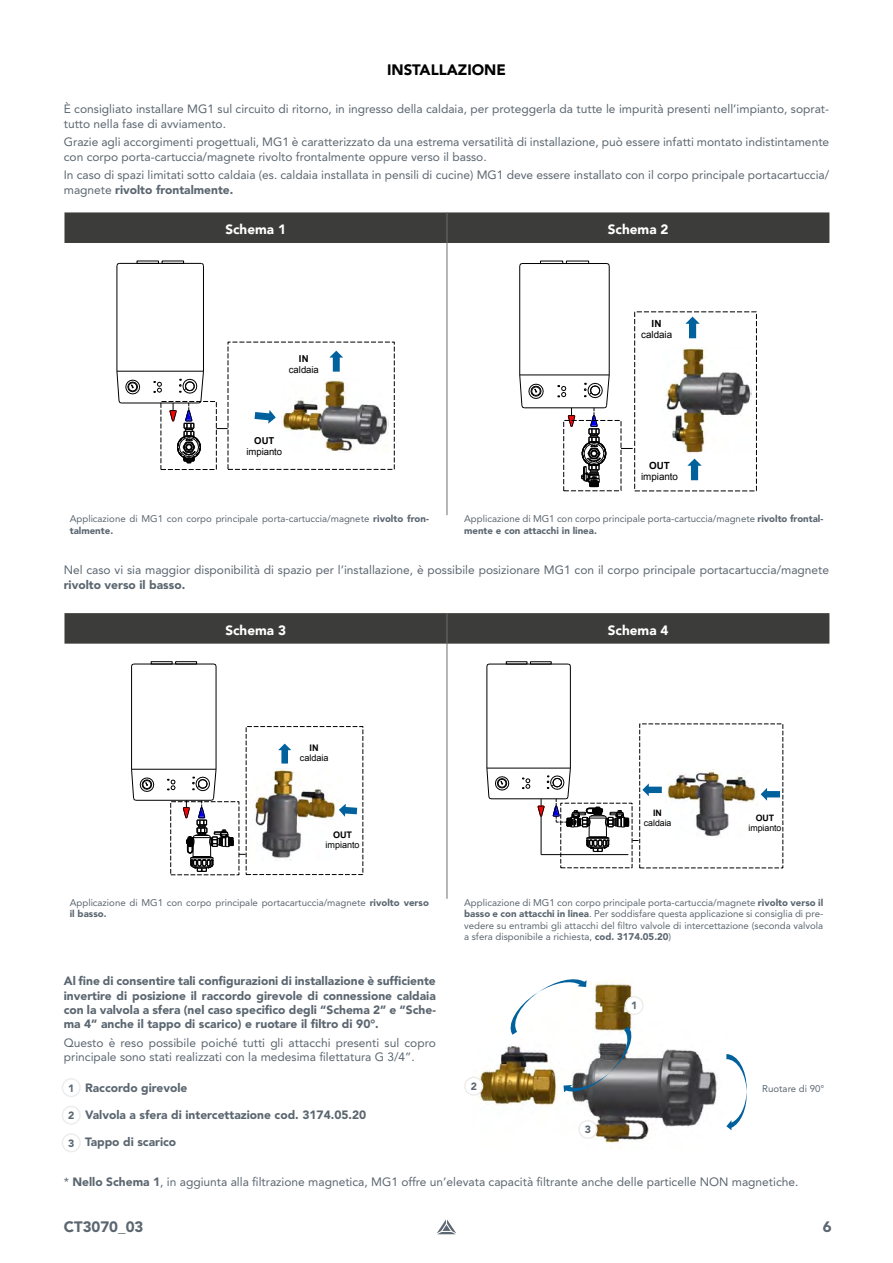
<style>
.page{position:relative;width:893px;height:1263px;background:#fff}
.page>*{position:absolute;margin:0;border:0;box-sizing:border-box;transform-origin:0 0}
.t1{font:900 15px "Avenir LT Pro";color:#000}
.t2{font:900 15px "Avenir LT Pro";color:#5b6670}
.t3{font:900 13.5px "Avenir";color:#fff}
.t4{font:12px/14.4px "Avenir LT Pro";color:#5b6670}
.t5{font:900 12px/14.4px "Avenir LT Pro";color:#5b6670;text-align:justify}
.t6{font:900 10.5px "Avenir LT Pro";color:#5b6670}
.t7{font:9.9px "Arial";color:#000}
.t8{font:700 9.9px "Arial";color:#000}
.t9{font:9.6px/11.6px "Avenir LT Pro";color:#5b6670}
.t10{font:9.45px "Arial";color:#000}
.t11{font:700 9.45px "Arial";color:#000}
.t12{font:9px "Arial";color:#000}
.t13{font:700 9px "Arial";color:#000}
.t14{font:8.85px "Arial";color:#000}
.t15{font:700 8.85px "Arial";color:#000}
.s1{font-weight:900}
</style>
<div class="page">
<svg style="left:437px;top:1219px;width:19px;height:15px"></svg>
<div style="left:64px;top:212px;width:765px;height:31px;background:#3c3c3b"></div>
<hr style="left:447px;top:212px;width:1px;height:31px;background:#706f6f">
<hr style="left:447px;top:243px;width:1px;height:272px;background:#706f6f">
<hr style="left:119px;top:263px;width:82px;height:1px;background:#000">
<hr style="left:203px;top:266px;width:1px;height:105px;background:#000">
<hr style="left:117px;top:371px;width:86px;height:1px;background:#000">
<hr style="left:117px;top:266px;width:1px;height:105px;background:#000">
<hr style="left:121px;top:403px;width:78px;height:1px;background:#000">
<svg style="left:117px;top:371px;width:23px;height:32px"></svg>
<svg style="left:154px;top:381px;width:8px;height:11px"></svg>
<svg style="left:170px;top:371px;width:34px;height:93px"></svg>
<svg style="left:329px;top:351px;width:14px;height:21px"></svg>
<div style="left:228px;top:342px;width:167px;height:128px;border:1px dashed #000"></div>
<div style="left:161px;top:401px;width:56px;height:69px;border:1px dashed #000"></div>
<img style="left:281px;top:380px;width:107px;height:73px">
<svg style="left:255px;top:410px;width:21px;height:14px"></svg>
<hr style="left:522px;top:263px;width:85px;height:1px;background:#000">
<hr style="left:609px;top:266px;width:1px;height:109px;background:#000">
<hr style="left:520px;top:375px;width:89px;height:1px;background:#000">
<hr style="left:519px;top:266px;width:1px;height:109px;background:#000">
<hr style="left:524px;top:408px;width:80px;height:1px;background:#000">
<svg style="left:520px;top:375px;width:23px;height:33px"></svg>
<svg style="left:558px;top:385px;width:8px;height:12px"></svg>
<div style="left:540px;top:261px;width:23px;height:3px;border:1px solid #000"></div>
<div style="left:566px;top:261px;width:23px;height:3px;border:1px solid #000"></div>
<svg style="left:568px;top:408px;width:7px;height:19px"></svg>
<svg style="left:581px;top:375px;width:28px;height:112px"></svg>
<svg style="left:685px;top:317px;width:15px;height:21px"></svg>
<div style="left:634px;top:311px;width:123px;height:180px;border:1px dashed #000"></div>
<svg style="left:687px;top:459px;width:15px;height:21px"></svg>
<svg style="left:621px;top:448px;width:12px;height:1px"></svg>
<div style="left:563px;top:420px;width:58px;height:71px;border:1px dashed #000"></div>
<img style="left:662px;top:347px;width:89px;height:106px">
<div style="left:64px;top:613px;width:765px;height:31px;background:#3c3c3b"></div>
<hr style="left:447px;top:613px;width:1px;height:31px;background:#706f6f">
<hr style="left:447px;top:644px;width:1px;height:255px;background:#706f6f">
<hr style="left:134px;top:664px;width:80px;height:1px;background:#000">
<hr style="left:216px;top:666px;width:1px;height:103px;background:#000">
<hr style="left:132px;top:769px;width:84px;height:1px;background:#000">
<hr style="left:131px;top:666px;width:1px;height:103px;background:#000">
<hr style="left:136px;top:800px;width:75px;height:1px;background:#000">
<svg style="left:131px;top:769px;width:23px;height:31px"></svg>
<svg style="left:168px;top:779px;width:7px;height:11px"></svg>
<svg style="left:278px;top:743px;width:13px;height:20px"></svg>
<svg style="left:183px;top:769px;width:63px;height:103px"></svg>
<div style="left:170px;top:801px;width:69px;height:74px;border:1px dashed #000"></div>
<img style="left:255px;top:768px;width:84px;height:92px">
<svg style="left:339px;top:804px;width:18px;height:13px"></svg>
<hr style="left:489px;top:664px;width:79px;height:1px;background:#000">
<hr style="left:570px;top:666px;width:1px;height:102px;background:#000">
<hr style="left:487px;top:768px;width:83px;height:1px;background:#000">
<hr style="left:487px;top:666px;width:1px;height:102px;background:#000">
<hr style="left:491px;top:798px;width:75px;height:1px;background:#000">
<svg style="left:487px;top:768px;width:22px;height:31px"></svg>
<svg style="left:522px;top:778px;width:8px;height:11px"></svg>
<hr style="left:541px;top:816px;width:1px;height:39px;background:#000">
<hr style="left:541px;top:854px;width:87px;height:1px;background:#000">
<svg style="left:761px;top:788px;width:19px;height:13px"></svg>
<svg style="left:538px;top:768px;width:124px;height:84px"></svg>
<img style="left:666px;top:771px;width:92px;height:66px">
<img style="left:479px;top:999px;width:238px;height:144px">
<svg style="left:726px;top:1054px;width:21px;height:76px"></svg>
<img style="left:506px;top:979px;width:130px;height:115px">
<div style="left:62px;top:1078px;width:19px;height:19px;border:2px solid #ededed;border-radius:50%"></div>
<div style="left:62px;top:1106px;width:19px;height:19px;border:2px solid #ededed;border-radius:50%"></div>
<div style="left:465px;top:1077px;width:17px;height:18px;background:#fff;border-radius:50%"></div>
<div style="left:464px;top:1076px;width:19px;height:20px;border:2px solid #ededed;border-radius:50%"></div>
<div style="left:62px;top:1133px;width:19px;height:19px;border:2px solid #ededed;border-radius:50%"></div>
<div style="left:625px;top:997px;width:18px;height:17px;background:#fff;border-radius:50%"></div>
<div style="left:625px;top:996px;width:19px;height:19px;border:2px solid #ededed;border-radius:50%"></div>
<div style="left:579px;top:1120px;width:18px;height:18px;background:#fff;border-radius:50%"></div>
<div style="left:578px;top:1120px;width:19px;height:19px;border:2px solid #ededed;border-radius:50%"></div>
<p class="t1" style="left:387px;top:61px;width:120px">INSTALLAZIONE</p>
<p class="t4" style="left:64px;top:102px;width:767px">È consigliato installare MG1 sul circuito di ritorno, in ingresso della caldaia, per proteggerla da tutte le impurità presenti nell’impianto, soprat&shy;tutto nella fase di avviamento.</p>
<p class="t4" style="left:64px;top:135px;width:767px">Grazie agli accorgimenti progettuali, MG1 è caratterizzato da una estrema versatilità di installazione, può essere infatti montato indistintamente con corpo porta-cartuccia/magnete rivolto frontalmente oppure verso il basso.</p>
<p class="t4" style="left:64px;top:168px;width:767px">In caso di spazi limitati sotto caldaia (es. caldaia installata in pensili di cucine) MG1 deve essere installato con il corpo principale portacartuccia/ magnete <span class="s1">rivolto frontalmente.</span></p>
<p class="t3" style="left:225px;top:218px;width:62px">Schema 1</p>
<p class="t3" style="left:608px;top:218px;width:62px">Schema 2</p>
<p class="t11" style="left:299px;top:353px;width:11px">IN</p>
<p class="t10" style="left:289px;top:364px;width:32px">caldaia</p>
<p class="t11" style="left:254px;top:434px;width:22px">OUT</p>
<p class="t10" style="left:246px;top:445px;width:37px">impianto</p>
<p class="t8" style="left:651px;top:317px;width:11px">IN</p>
<p class="t7" style="left:641px;top:328px;width:33px">caldaia</p>
<p class="t8" style="left:649px;top:459px;width:22px">OUT</p>
<p class="t7" style="left:641px;top:470px;width:39px">impianto</p>
<p class="t9" style="left:70px;top:513px;width:361px">Applicazione di MG1 con corpo principale porta-cartuccia/magnete <span class="s1">rivolto fron&shy;talmente.</span></p>
<p class="t9" style="left:464px;top:513px;width:361px">Applicazione di MG1 con corpo principale porta-cartuccia/magnete <span class="s1">rivolto frontal&shy;mente e con attacchi in linea.</span></p>
<p class="t4" style="left:64px;top:563px;width:767px">Nel caso vi sia maggior disponibilità di spazio per l’installazione, è possibile posizionare MG1 con il corpo principale portacartuccia/magnete</p>
<p class="t5" style="left:64px;top:577px;width:123px">rivolto verso il basso.</p>
<p class="t3" style="left:225px;top:619px;width:62px">Schema 3</p>
<p class="t3" style="left:608px;top:619px;width:62px">Schema 4</p>
<p class="t13" style="left:309px;top:742px;width:11px">IN</p>
<p class="t12" style="left:300px;top:752px;width:30px">caldaia</p>
<p class="t13" style="left:333px;top:829px;width:21px">OUT</p>
<p class="t12" style="left:326px;top:839px;width:36px">impianto</p>
<p class="t9" style="left:70px;top:896px;width:361px">Applicazione di MG1 con corpo principale portacartuccia/magnete <span class="s1">rivolto verso il basso.</span></p>
<p class="t5" style="left:64px;top:974px;width:374px">Al fine di consentire tali configurazioni di installazione è sufficiente invertire di posizione il raccordo girevole di connessione caldaia con la valvola a sfera (nel caso specifico degli “Schema 2” e “Sche&shy;ma 4” anche il tappo di scarico) e ruotare il filtro di 90°.</p>
<p class="t4" style="left:64px;top:1035px;width:373px">Questo è reso possibile poiché tutti gli attacchi presenti sul copro principale sono stati realizzati con la medesima filettatura G 3/4”.</p>
<p class="t6" style="left:68px;top:1081px;width:8px">1</p>
<p class="t6" style="left:68px;top:1109px;width:8px">2</p>
<p class="t6" style="left:68px;top:1137px;width:8px">3</p>
<p class="t5" style="left:85px;top:1080px;width:104px">Raccordo girevole</p>
<p class="t5" style="left:85px;top:1108px;width:283px">Valvola a sfera di intercettazione cod. 3174.05.20</p>
<p class="t5" style="left:85px;top:1135px;width:93px">Tappo di scarico</p>
<p class="t15" style="left:653px;top:807px;width:10px">IN</p>
<p class="t14" style="left:644px;top:817px;width:29px">caldaia</p>
<p class="t15" style="left:756px;top:812px;width:20px">OUT</p>
<p class="t14" style="left:748px;top:822px;width:35px">impianto</p>
<p class="t9" style="left:464px;top:896px;width:361px;text-align:justify">Applicazione di MG1 con corpo principale porta-cartuccia/magnete <span class="s1">rivolto verso il basso e con attacchi in linea</span>. Per soddisfare questa applicazione si consiglia di pre&shy;vedere su entrambi gli attacchi del filtro valvole di intercettazione (seconda valvola a sfera disponibile a richiesta, <span class="s1">cod. 3174.05.20</span>)</p>
<p class="t6" style="left:471px;top:1080px;width:8px">2</p>
<p class="t6" style="left:631px;top:999px;width:8px">1</p>
<p class="t6" style="left:585px;top:1123px;width:8px">3</p>
<p class="t9" style="left:762px;top:1082px;width:64px">Ruotare di 90°</p>
<p class="t4" style="left:64px;top:1175px;width:736px">* <span class="s1">Nello Schema 1</span>, in aggiunta alla filtrazione magnetica, MG1 offre un’elevata capacità filtrante anche delle particelle NON magnetiche.</p>
<p class="t2" style="left:64px;top:1218px;width:81px">CT3070_03</p>
<p class="t2" style="left:823px;top:1218px;width:10px">6</p>
</div>
